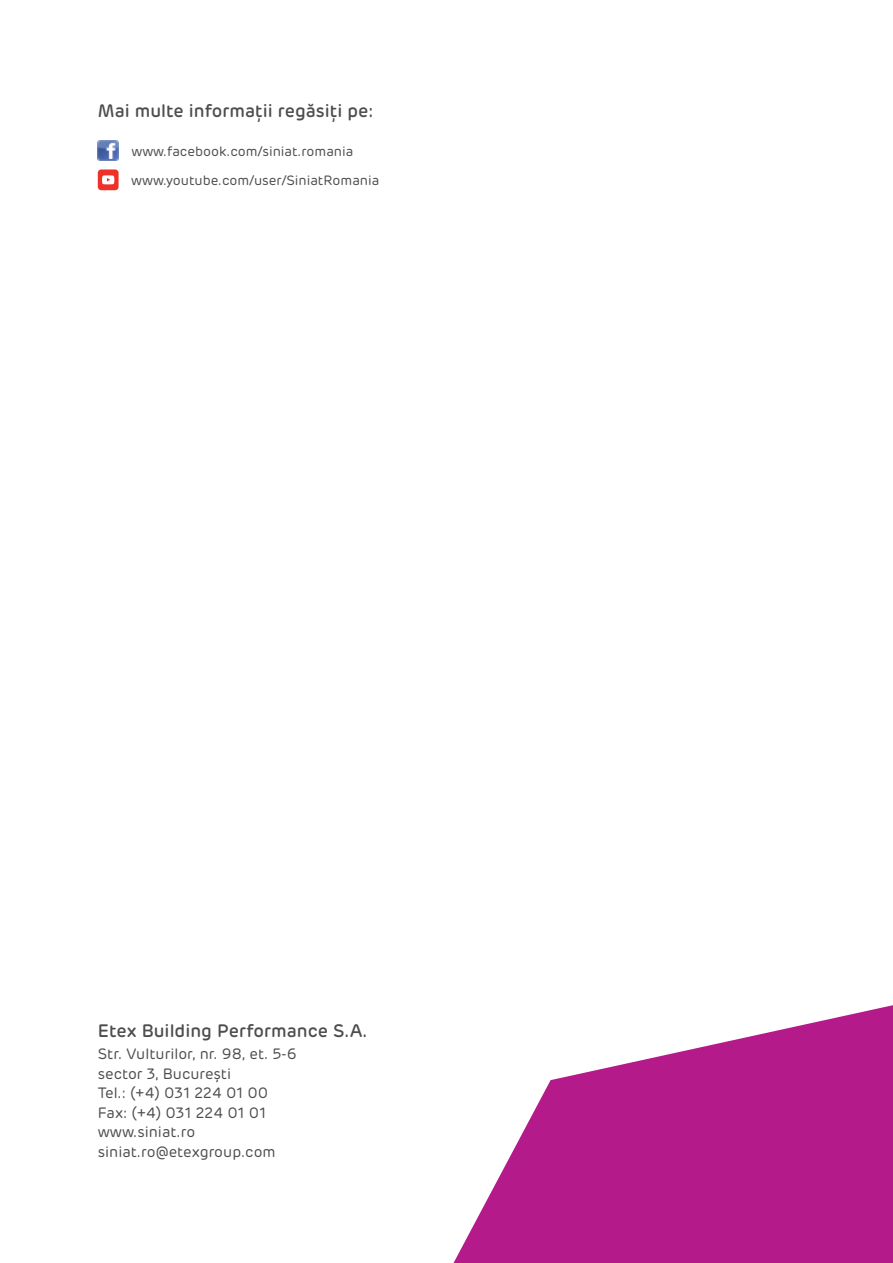
<style>
.page{position:relative;width:893px;height:1263px;background:#fff}
.page>*{position:absolute;margin:0;border:0;box-sizing:border-box;transform-origin:0 0}
.t1{font:500 18px "Rubrik";color:#4d4d4f}
.t2{font:15px/19.5px "Rubrik";color:#4d4d4f}
.t3{font:13.5px/29.2px "Rubrik";color:#4d4d4f}
</style>
<div class="page">
<svg style="left:453px;top:1005px;width:440px;height:258px;fill:#b51a8a"></svg>
<img style="left:98px;top:140px;width:21px;height:21px">
<div style="left:98px;top:169px;width:21px;height:21px;background:#ee3129;border-radius:3px"></div>
<svg style="left:102px;top:175px;width:12px;height:9px"></svg>
<p class="t1" style="left:98px;top:99px;width:277px">Mai multe informaţii regăsiţi pe:</p>
<p class="t3" style="left:131px;top:136px;width:250px">www.facebook.com/siniat.romania www.youtube.com/user/SiniatRomania</p>
<p class="t1" style="left:98px;top:1019px;width:271px">Etex Building Performance S.A.</p>
<p class="t2" style="left:98px;top:1044px;width:200px">Str. Vulturilor, nr. 98, et. 5-6 sector 3, București<br>Tel.: (+4) 031 224 01 00<br>Fax: (+4) 031 224 01 01 www.siniat.ro siniat.ro@etexgroup.com</p>
</div>
